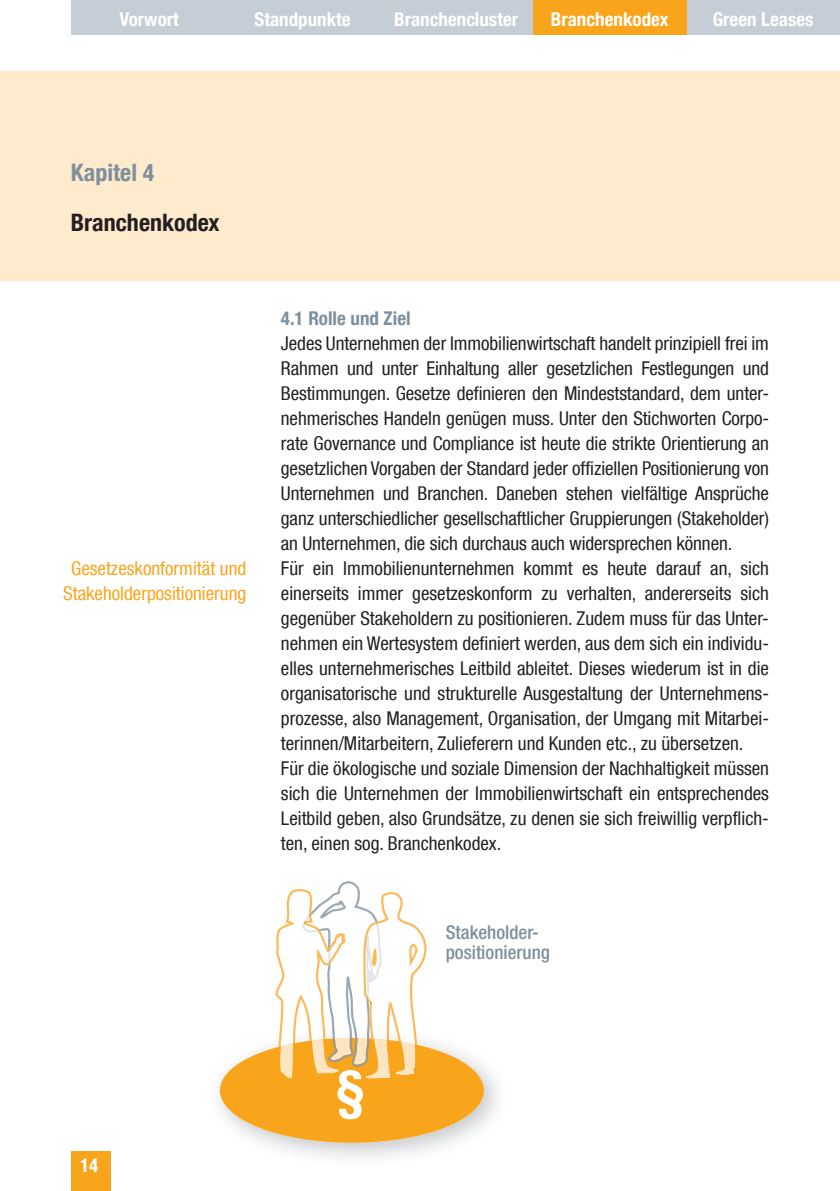
<style>
.page{position:relative;width:840px;height:1191px;background:#fff}
.page>*{position:absolute;margin:0;border:0;box-sizing:border-box;transform-origin:0 0}
.t1{font:700 condensed 56px "Helvetica Neue LT Com";color:#fff}
.t2{font:700 condensed 24px "Helvetica Neue LT Com";color:#231f20}
.t3{font:700 condensed 24px "Helvetica Neue LT Com";color:#7f909c}
.t4{font:condensed 19px/25px "Helvetica Neue LT Com";color:#231f20;text-align:justify}
.t5{font:700 condensed 19px "Helvetica Neue LT Com";color:#fff}
.t6{font:condensed 19px "Helvetica Neue LT Com";color:#f9a51b}
.t7{font:500 condensed 19px/20px "Helvetica Neue LT Com";color:#7f909c}
.t8{font:700 condensed 19px "Helvetica Neue LT Com";color:#7f909c}
</style>
<div class="page">
<div style="left:0;top:71px;width:839px;height:210px;background:#feeacc"></div>
<div style="left:71px;top:1151px;width:40px;height:40px;background:#f9a51b"></div>
<img style="left:218px;top:1042px;width:280px;height:116px">
<div style="left:220px;top:1038px;width:263px;height:104px;background:#f9a51b;border-radius:50%"></div>
<svg style="left:275px;top:881px;width:151px;height:198px"></svg>
<div style="left:72px;top:0;width:154px;height:34px;background:#c5ced6"></div>
<div style="left:226px;top:0;width:153px;height:34px;background:#c5ced6"></div>
<div style="left:379px;top:0;width:153px;height:34px;background:#c5ced6"></div>
<div style="left:686px;top:0;width:153px;height:34px;background:#c5ced6"></div>
<div style="left:532px;top:0;width:154px;height:34px;background:#f9a51b"></div>
<p class="t5" style="left:119px;top:8px;width:61px">Vorwort</p>
<p class="t5" style="left:254px;top:8px;width:98px">Standpunkte</p>
<p class="t5" style="left:394px;top:8px;width:125px">Branchencluster</p>
<p class="t5" style="left:550px;top:8px;width:119px">Branchenkodex</p>
<p class="t5" style="left:712px;top:8px;width:102px">Green Leases</p>
<p class="t3" style="left:71px;top:158px;width:85px">Kapitel 4</p>
<p class="t2" style="left:71px;top:208px;width:150px">Branchenkodex</p>
<p class="t8" style="left:281px;top:307px;width:131px">4.1 Rolle und Ziel</p>
<p class="t4" style="left:281px;top:331px;width:489px">Jedes Unternehmen der Immobilienwirtschaft handelt prinzipiell frei im Rahmen und unter Einhaltung aller gesetzlichen Festlegungen und Bestimmungen. Gesetze definieren den Mindeststandard, dem unter&shy;nehmerisches Handeln genügen muss. Unter den Stichworten Corpo&shy;rate Governance und Compliance ist heute die strikte Orientierung an gesetzlichen Vorgaben der Standard jeder offiziellen Positionierung von Unternehmen und Branchen. Daneben stehen vielfältige Ansprüche ganz unterschiedlicher gesellschaftlicher Gruppierungen (Stakeholder) an Unternehmen, die sich durchaus auch widersprechen können.</p>
<p class="t6" style="left:71px;top:557px;width:176px">Gesetzeskonformität und</p>
<p class="t4" style="left:281px;top:556px;width:489px">Für ein Immobilienunternehmen kommt es heute darauf an, sich</p>
<p class="t6" style="left:63px;top:582px;width:184px">Stakeholderpositionierung</p>
<p class="t4" style="left:281px;top:581px;width:489px;text-align:left">einerseits immer gesetzeskonform zu verhalten, andererseits sich gegenüber Stakeholdern zu positionieren. Zudem muss für das Unter&shy;nehmen ein Wertesystem definiert werden, aus dem sich ein individu&shy;elles unternehmerisches Leitbild ableitet. Dieses wiederum ist in die organisatorische und strukturelle Ausgestaltung der Unternehmens&shy;prozesse, also Management, Organisation, der Umgang mit Mitarbei&shy;terinnen/Mitarbeitern, Zulieferern und Kunden etc., zu übersetzen.<br>Für die ökologische und soziale Dimension der Nachhaltigkeit müssen sich die Unternehmen der Immobilienwirtschaft ein entsprechendes Leitbild geben, also Grundsätze, zu denen sie sich freiwillig verpflich&shy;ten, einen sog. Branchenkodex.</p>
<p class="t5" style="left:80px;top:1153px;width:20px">14</p>
<h1 class="t1" style="left:336px;top:1057px;width:28px">§</h1>
<p class="t7" style="left:445px;top:922px;width:106px">Stakeholder&shy;positionierung</p>
</div>
